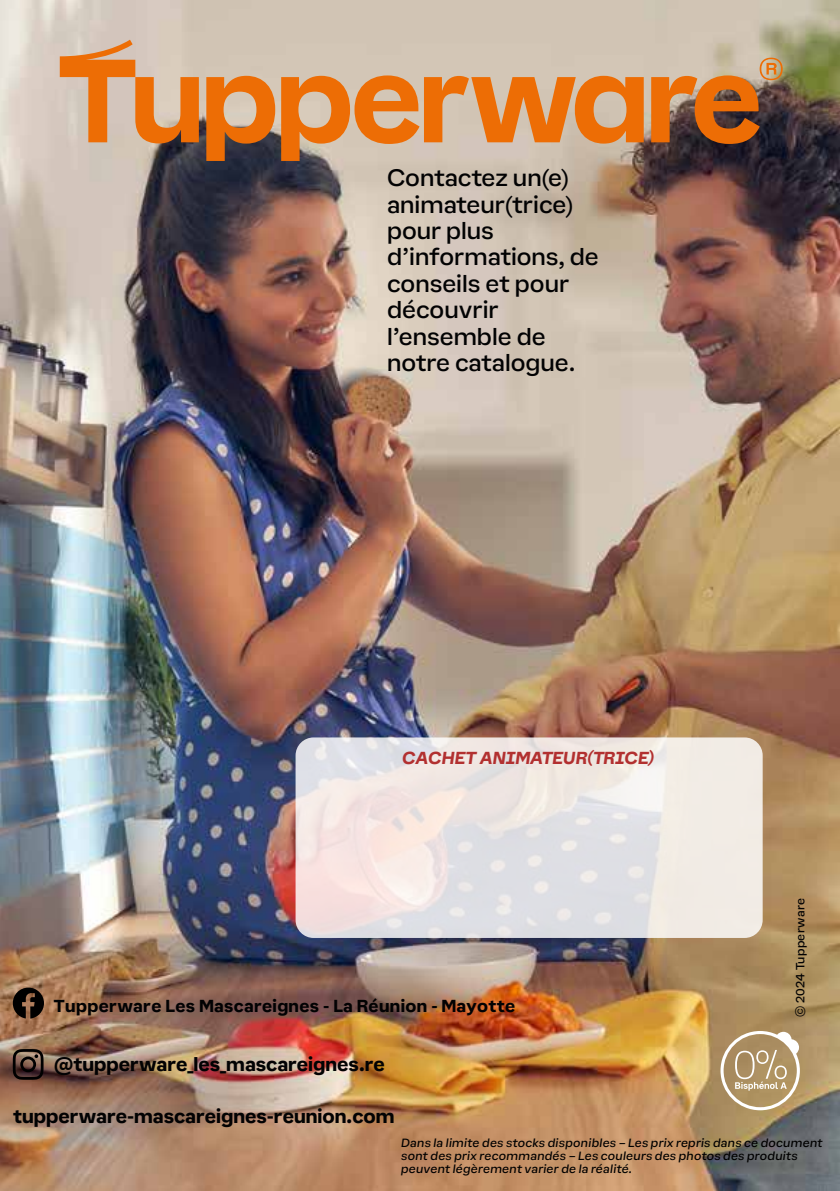
<style>
.page{position:relative;width:840px;height:1191px;background:#fff}
.page>*{position:absolute;margin:0;border:0;box-sizing:border-box;transform-origin:0 0}
.t1{font:22px/26.4px "Earl Sans";color:#020203}
.t2{font:700 18px "Earl Sans";color:#020203}
.t3{font:700 16px "Earl Sans";letter-spacing:.02em;color:#020203}
.t4{font:italic 700 16px "Earl Sans";letter-spacing:-.005em;color:#b23030}
.t5{font:italic 11px/13.2px "Earl Sans";letter-spacing:.025em;color:#000}
.t6{font:11px "Earl Sans";letter-spacing:.03em;color:#020203}
</style>
<div class="page">
<img style="left:0;top:0;width:839px;height:1191px">
<svg style="left:295px;top:737px;width:467px;height:201px;background:#ebe4e3"></svg>
<svg style="left:13px;top:987px;width:31px;height:31px"></svg>
<svg style="left:13px;top:1049px;width:30px;height:30px"></svg>
<svg style="left:720px;top:1031px;width:79px;height:79px;background:#bea782"></svg>
<svg style="left:60px;top:40px;width:722px;height:121px;background:#cb996e"></svg>
<h1 class="t1" style="left:387px;top:163px;width:213px">Contactez un(e) animateur(trice) pour plus d’informations, de conseils et pour découvrir l’ensemble de notre catalogue.</h1>
<h3 class="t4" style="left:402px;top:744px;width:253px">CACHET ANIMATEUR(TRICE)</h3>
<h3 class="t3" style="left:54px;top:992px;width:462px">Tupperware Les Mascareignes - La Réunion - Mayotte</h3>
<h2 class="t2" style="left:54px;top:1048px;width:332px">@tupperware_les_mascareignes.re</h2>
<h2 class="t2" style="left:13px;top:1100px;width:383px">tupperware-mascareignes-reunion.com</h2>
<p class="t6" style="left:790px;top:1016px;width:120px;rotate:-90deg">© 2024 Tupperware</p>
<p class="t5" style="left:401px;top:1135px;width:422px">Dans la limite des stocks disponibles – Les prix repris dans ce document sont des prix recommandés – Les couleurs des photos des produits peuvent légèrement varier de la réalité.</p>
</div>
